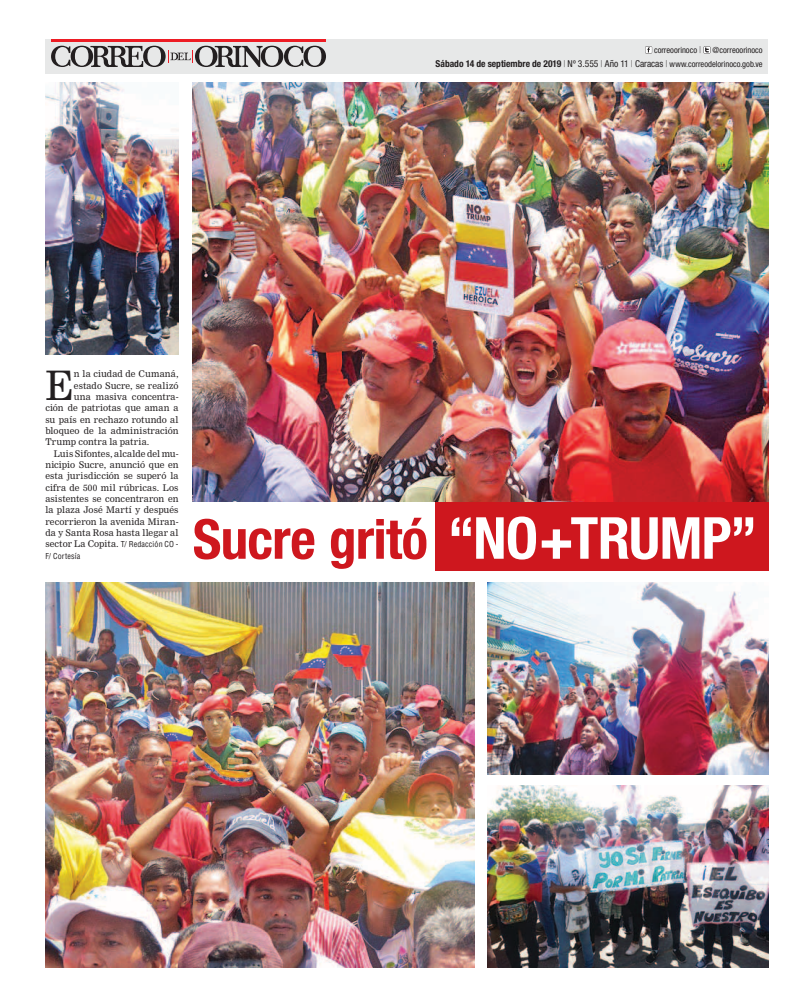
<style>
.page{position:relative;width:808px;height:1007px;background:#fff}
.page>*{position:absolute;margin:0;border:0;box-sizing:border-box;transform-origin:0 0}
.t1{font:700 condensed 55px "Helvetica Neue";letter-spacing:-.01em;color:#ce171e}
.t2{font:39.7px "Nimrod MT Std";color:#231f20}
.t3{font:9px "Nimrod MT Std";letter-spacing:.01em;color:#231f20}
.t4{font:condensed 8.5px/14px "Helvetica Neue";color:#231f20;text-align:right}
.t5{font:condensed 8px "Helvetica";letter-spacing:.02em;color:#231f20}
.s1{font-weight:100;font-size:9.5px}
.s2{font-weight:700;font-size:9.5px}
.s3{font-size:9.5px}
.s4{font-family:"Helvetica";font-stretch:condensed;font-size:8px}
.s5{font-size:58px;color:#fff}
</style>
<div class="page">
<div style="left:435px;top:502px;width:333px;height:68px;background:#ce171e"></div>
<div style="left:45px;top:40px;width:723px;height:34px;background:#e7e8e8"></div>
<hr style="left:51px;top:40px;width:275px;height:2px;background:#ed1c24">
<svg style="left:51px;top:46px;width:275px;height:21px"></svg>
<svg style="left:645px;top:47px;width:7px;height:6px"></svg>
<svg style="left:703px;top:46px;width:7px;height:7px"></svg>
<svg style="left:704px;top:47px;width:6px;height:6px"></svg>
<img style="left:192px;top:82px;width:576px;height:419px">
<img style="left:46px;top:582px;width:428px;height:385px">
<img style="left:487px;top:582px;width:281px;height:192px">
<img style="left:487px;top:785px;width:281px;height:182px">
<img style="left:45px;top:82px;width:134px;height:272px">
<p class="t4" style="left:435px;top:44px;width:329px">correoorinoco <span class="s1">|</span> @correoorinoco<br><span class="s2">Sábado 14 de septiembre de 2019</span> <span class="s1">|</span> <span class="s3">Nº 3.555</span> <span class="s1">|</span> <span class="s3">Año 11</span> <span class="s1">|</span> <span class="s3">Caracas</span> <span class="s1">|</span> www.correodelorinoco.gob.ve</p>
<h2 class="t2" style="left:45px;top:367px;width:30px">E</h2>
<p class="t3" style="left:74px;top:370px;width:106px">n la ciudad de Cumaná,</p>
<p class="t3" style="left:74px;top:381px;width:106px">estado Sucre, se realizó</p>
<p class="t3" style="left:74px;top:392px;width:106px">una masiva concentra-</p>
<p class="t3" style="left:45px;top:404px;width:135px">ción de patriotas que aman a</p>
<p class="t3" style="left:45px;top:415px;width:135px">su país en rechazo rotundo al</p>
<p class="t3" style="left:45px;top:426px;width:135px">bloqueo de la administración</p>
<p class="t3" style="left:45px;top:438px;width:106px">Trump contra la patria.</p>
<p class="t3" style="left:54px;top:449px;width:126px">Luis Sifontes, alcalde del mu-</p>
<p class="t3" style="left:45px;top:460px;width:135px">nicipio Sucre, anunció que en</p>
<p class="t3" style="left:45px;top:472px;width:135px">esta jurisdicción se superó la</p>
<p class="t3" style="left:45px;top:483px;width:135px">cifra de 500 mil rúbricas. Los</p>
<p class="t3" style="left:45px;top:494px;width:135px">asistentes se concentraron en</p>
<p class="t3" style="left:45px;top:506px;width:135px">la plaza José Martí y después</p>
<p class="t3" style="left:45px;top:517px;width:135px">recorrieron la avenida Miran-</p>
<p class="t3" style="left:45px;top:528px;width:135px">da y Santa Rosa hasta llegar al</p>
<p class="t3" style="left:45px;top:540px;width:135px">sector La Copita. <span class="s4">T/ Redacción CO -</span></p>
<p class="t5" style="left:45px;top:551px;width:36px">F/ Cortesía</p>
<h1 class="t1" style="left:193px;top:519px;width:566px">Sucre gritó <span class="s5">“NO+TRUMP”</span></h1>
</div>
